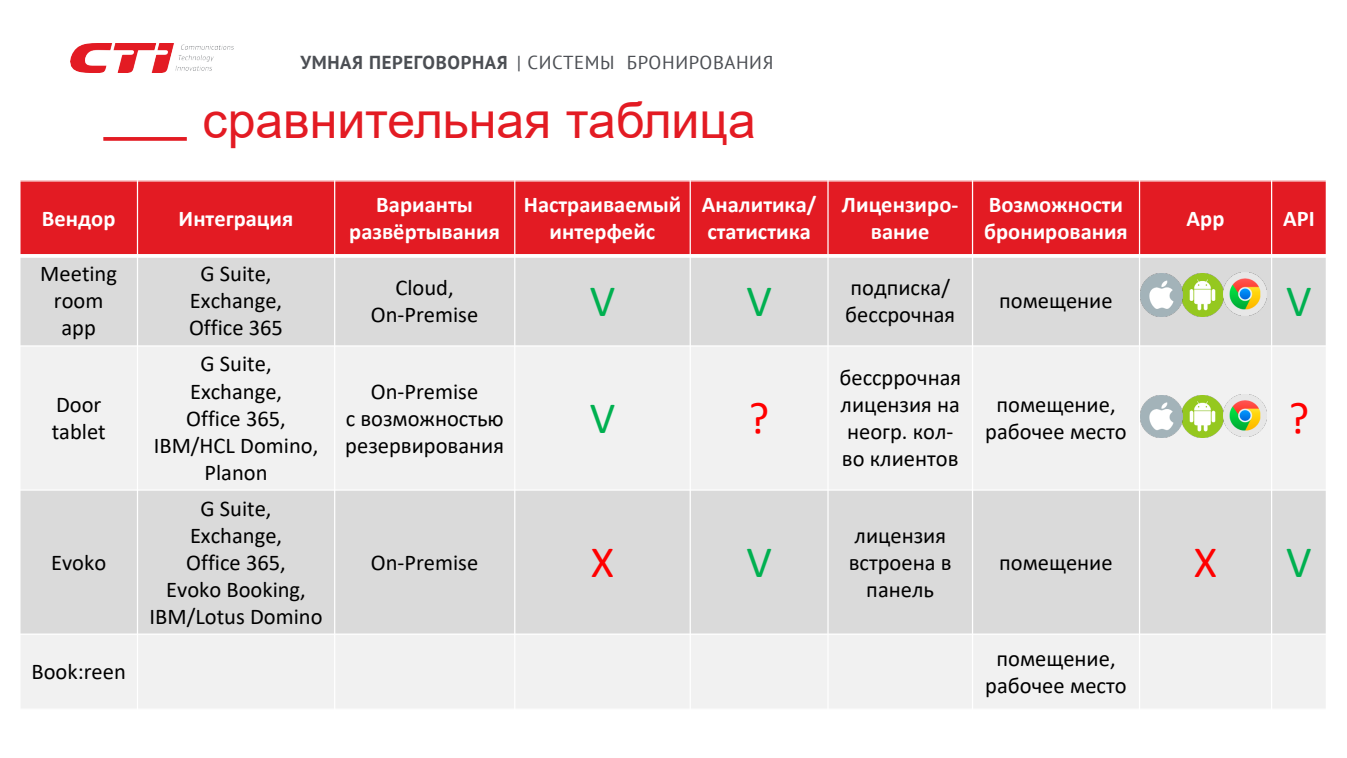
<style>
.page{position:relative;width:1347px;height:758px;background:#fff}
.page>*{position:absolute;margin:0;border:0;box-sizing:border-box;transform-origin:0 0}
.t1{font:50px "Arial";color:#e31b23}
.t2{font:45px "Calibri";color:#00b050}
.t3{font:45px "Calibri";color:#f00}
.t4{font:22.5px/27px "Calibri";color:#000}
.t5{font:700 22.5px "Calibri";color:#fff}
.t6{font:18.75px "PT Sans";letter-spacing:.03em;color:#4b4e53}
.t7{font:700 18.75px "PT Sans";letter-spacing:.035em;color:#4b4e53}
</style>
<div class="page">
<img style="left:71px;top:44px;width:163px;height:28px">
<div style="left:20px;top:181px;width:117px;height:75px;background:#e31b23"></div>
<div style="left:137px;top:181px;width:198px;height:75px;background:#e31b23"></div>
<div style="left:335px;top:181px;width:180px;height:75px;background:#e31b23"></div>
<div style="left:515px;top:181px;width:175px;height:75px;background:#e31b23"></div>
<div style="left:690px;top:181px;width:138px;height:75px;background:#e31b23"></div>
<div style="left:828px;top:181px;width:144px;height:75px;background:#e31b23"></div>
<div style="left:972px;top:181px;width:167px;height:75px;background:#e31b23"></div>
<div style="left:1139px;top:181px;width:132px;height:75px;background:#e31b23"></div>
<div style="left:1271px;top:181px;width:55px;height:75px;background:#e31b23"></div>
<div style="left:20px;top:256px;width:117px;height:90px;background:#dadada"></div>
<div style="left:137px;top:256px;width:198px;height:90px;background:#dadada"></div>
<div style="left:335px;top:256px;width:180px;height:90px;background:#dadada"></div>
<div style="left:515px;top:256px;width:175px;height:90px;background:#dadada"></div>
<div style="left:690px;top:256px;width:138px;height:90px;background:#dadada"></div>
<div style="left:828px;top:256px;width:144px;height:90px;background:#dadada"></div>
<div style="left:972px;top:256px;width:167px;height:90px;background:#dadada"></div>
<div style="left:1139px;top:256px;width:132px;height:90px;background:#dadada"></div>
<div style="left:1271px;top:256px;width:55px;height:90px;background:#dadada"></div>
<div style="left:20px;top:346px;width:117px;height:144px;background:#f1f1f1"></div>
<div style="left:137px;top:346px;width:198px;height:144px;background:#f1f1f1"></div>
<div style="left:335px;top:346px;width:180px;height:144px;background:#f1f1f1"></div>
<div style="left:515px;top:346px;width:175px;height:144px;background:#f1f1f1"></div>
<div style="left:690px;top:346px;width:138px;height:144px;background:#f1f1f1"></div>
<div style="left:828px;top:346px;width:144px;height:144px;background:#f1f1f1"></div>
<div style="left:972px;top:346px;width:167px;height:144px;background:#f1f1f1"></div>
<div style="left:1139px;top:346px;width:132px;height:144px;background:#f1f1f1"></div>
<div style="left:1271px;top:346px;width:55px;height:144px;background:#f1f1f1"></div>
<div style="left:20px;top:490px;width:117px;height:144px;background:#dadada"></div>
<div style="left:137px;top:490px;width:198px;height:144px;background:#dadada"></div>
<div style="left:335px;top:490px;width:180px;height:144px;background:#dadada"></div>
<div style="left:515px;top:490px;width:175px;height:144px;background:#dadada"></div>
<div style="left:690px;top:490px;width:138px;height:144px;background:#dadada"></div>
<div style="left:828px;top:490px;width:144px;height:144px;background:#dadada"></div>
<div style="left:972px;top:490px;width:167px;height:144px;background:#dadada"></div>
<div style="left:1139px;top:490px;width:132px;height:144px;background:#dadada"></div>
<div style="left:1271px;top:490px;width:55px;height:144px;background:#dadada"></div>
<div style="left:20px;top:634px;width:117px;height:75px;background:#f1f1f1"></div>
<div style="left:137px;top:634px;width:198px;height:75px;background:#f1f1f1"></div>
<div style="left:335px;top:634px;width:180px;height:75px;background:#f1f1f1"></div>
<div style="left:515px;top:634px;width:175px;height:75px;background:#f1f1f1"></div>
<div style="left:690px;top:634px;width:138px;height:75px;background:#f1f1f1"></div>
<div style="left:828px;top:634px;width:144px;height:75px;background:#f1f1f1"></div>
<div style="left:972px;top:634px;width:167px;height:75px;background:#f1f1f1"></div>
<div style="left:1139px;top:634px;width:132px;height:75px;background:#f1f1f1"></div>
<div style="left:1271px;top:634px;width:55px;height:75px;background:#f1f1f1"></div>
<hr style="left:137px;top:180px;width:1px;height:529px;background:#fff">
<hr style="left:334px;top:180px;width:1px;height:529px;background:#fff">
<hr style="left:514px;top:180px;width:1px;height:529px;background:#fff">
<hr style="left:689px;top:180px;width:1px;height:529px;background:#fff">
<hr style="left:827px;top:180px;width:1px;height:529px;background:#fff">
<hr style="left:971px;top:180px;width:2px;height:529px;background:#fff">
<hr style="left:1138px;top:180px;width:2px;height:529px;background:#fff">
<hr style="left:1270px;top:180px;width:2px;height:529px;background:#fff">
<hr style="left:19px;top:254px;width:1307px;height:4px;background:#fff">
<hr style="left:19px;top:345px;width:1307px;height:1px;background:#fff">
<hr style="left:19px;top:489px;width:1307px;height:1px;background:#fff">
<hr style="left:19px;top:633px;width:1307px;height:1px;background:#fff">
<hr style="left:19px;top:180px;width:2px;height:529px;background:#fff">
<hr style="left:1325px;top:180px;width:1px;height:529px;background:#fff">
<hr style="left:19px;top:708px;width:1307px;height:1px;background:#fff">
<img style="left:1140px;top:273px;width:126px;height:43px">
<img style="left:1140px;top:394px;width:125px;height:43px">
<svg style="left:103px;top:137px;width:84px;height:4px"></svg>
<p class="t7" style="left:300px;top:50px;width:209px">УМНАЯ ПЕРЕГОВОРНАЯ</p>
<p class="t6" style="left:517px;top:50px;width:258px">| СИСТЕМЫ БРОНИРОВАНИЯ</p>
<p class="t1" style="left:203px;top:86px;width:555px">сравнительная таблица</p>
<p class="t5" style="left:42px;top:202px;width:75px">Вендор</p>
<p class="t5" style="left:179px;top:202px;width:116px">Интеграция</p>
<p class="t5" style="left:376px;top:189px;width:98px">Варианты</p>
<p class="t5" style="left:349px;top:216px;width:152px">развёртывания</p>
<p class="t5" style="left:524px;top:189px;width:159px">Настраиваемый</p>
<p class="t5" style="left:549px;top:216px;width:107px">интерфейс</p>
<p class="t5" style="left:701px;top:189px;width:116px">Аналитика/</p>
<p class="t5" style="left:707px;top:216px;width:105px">статистика</p>
<p class="t5" style="left:842px;top:189px;width:118px">Лицензиро-</p>
<p class="t5" style="left:870px;top:216px;width:60px">вание</p>
<p class="t4" style="left:40px;top:260px;width:78px">Meeting</p>
<p class="t4" style="left:54px;top:287px;width:51px">room</p>
<p class="t4" style="left:61px;top:314px;width:36px">app</p>
<p class="t4" style="left:200px;top:260px;width:73px">G Suite,</p>
<p class="t4" style="left:190px;top:287px;width:94px">Exchange,</p>
<p class="t4" style="left:189px;top:314px;width:95px">Office 365</p>
<p class="t4" style="left:395px;top:273px;width:60px">Cloud,</p>
<p class="t4" style="left:371px;top:300px;width:109px">On-Premise</p>
<p class="t2" style="left:589px;top:270px;width:27px">V</p>
<p class="t2" style="left:746px;top:270px;width:27px">V</p>
<p class="t4" style="left:850px;top:273px;width:101px">подписка/</p>
<p class="t4" style="left:845px;top:300px;width:111px">бессрочная</p>
<p class="t4" style="left:56px;top:390px;width:47px">Door</p>
<p class="t4" style="left:52px;top:417px;width:56px">tablet</p>
<p class="t4" style="left:200px;top:350px;width:73px">G Suite,</p>
<p class="t4" style="left:190px;top:377px;width:94px">Exchange,</p>
<p class="t4" style="left:186px;top:404px;width:101px">Office 365,</p>
<p class="t4" style="left:154px;top:431px;width:166px">IBM/HCL Domino,</p>
<p class="t4" style="left:204px;top:458px;width:64px">Planon</p>
<p class="t4" style="left:371px;top:377px;width:109px">On-Premise</p>
<p class="t4" style="left:346px;top:404px;width:159px">с возможностью</p>
<p class="t4" style="left:345px;top:431px;width:160px">резервирования</p>
<p class="t2" style="left:589px;top:387px;width:27px">V</p>
<p class="t3" style="left:748px;top:387px;width:22px">?</p>
<p class="t4" style="left:839px;top:363px;width:123px">бессррочная лицензия на неогр. кол&shy;во клиентов</p>
<p class="t4" style="left:51px;top:548px;width:57px">Evoko</p>
<p class="t4" style="left:200px;top:494px;width:73px">G Suite,</p>
<p class="t4" style="left:190px;top:521px;width:94px">Exchange,</p>
<p class="t4" style="left:186px;top:548px;width:101px">Office 365,</p>
<p class="t4" style="left:166px;top:575px;width:141px">Evoko Booking,</p>
<p class="t4" style="left:149px;top:602px;width:174px">IBM/Lotus Domino</p>
<p class="t4" style="left:371px;top:548px;width:109px">On-Premise</p>
<p class="t3" style="left:590px;top:531px;width:25px">X</p>
<p class="t2" style="left:746px;top:531px;width:27px">V</p>
<p class="t4" style="left:848px;top:521px;width:104px;text-align:center">лицензия встроена в панель</p>
<p class="t4" style="left:31px;top:657px;width:96px">Book:reen</p>
<p class="t5" style="left:988px;top:189px;width:136px">Возможности</p>
<p class="t5" style="left:984px;top:216px;width:145px">бронирования</p>
<p class="t5" style="left:1186px;top:202px;width:39px">App</p>
<p class="t5" style="left:1282px;top:202px;width:33px">API</p>
<p class="t4" style="left:999px;top:287px;width:115px">помещение</p>
<p class="t2" style="left:1286px;top:270px;width:27px">V</p>
<p class="t4" style="left:996px;top:390px;width:121px">помещение,</p>
<p class="t4" style="left:985px;top:417px;width:143px">рабочее место</p>
<p class="t3" style="left:1288px;top:387px;width:22px">?</p>
<p class="t4" style="left:999px;top:548px;width:115px">помещение</p>
<p class="t3" style="left:1193px;top:531px;width:25px">X</p>
<p class="t2" style="left:1286px;top:531px;width:27px">V</p>
<p class="t4" style="left:996px;top:644px;width:121px">помещение,</p>
<p class="t4" style="left:985px;top:671px;width:143px">рабочее место</p>
</div>
